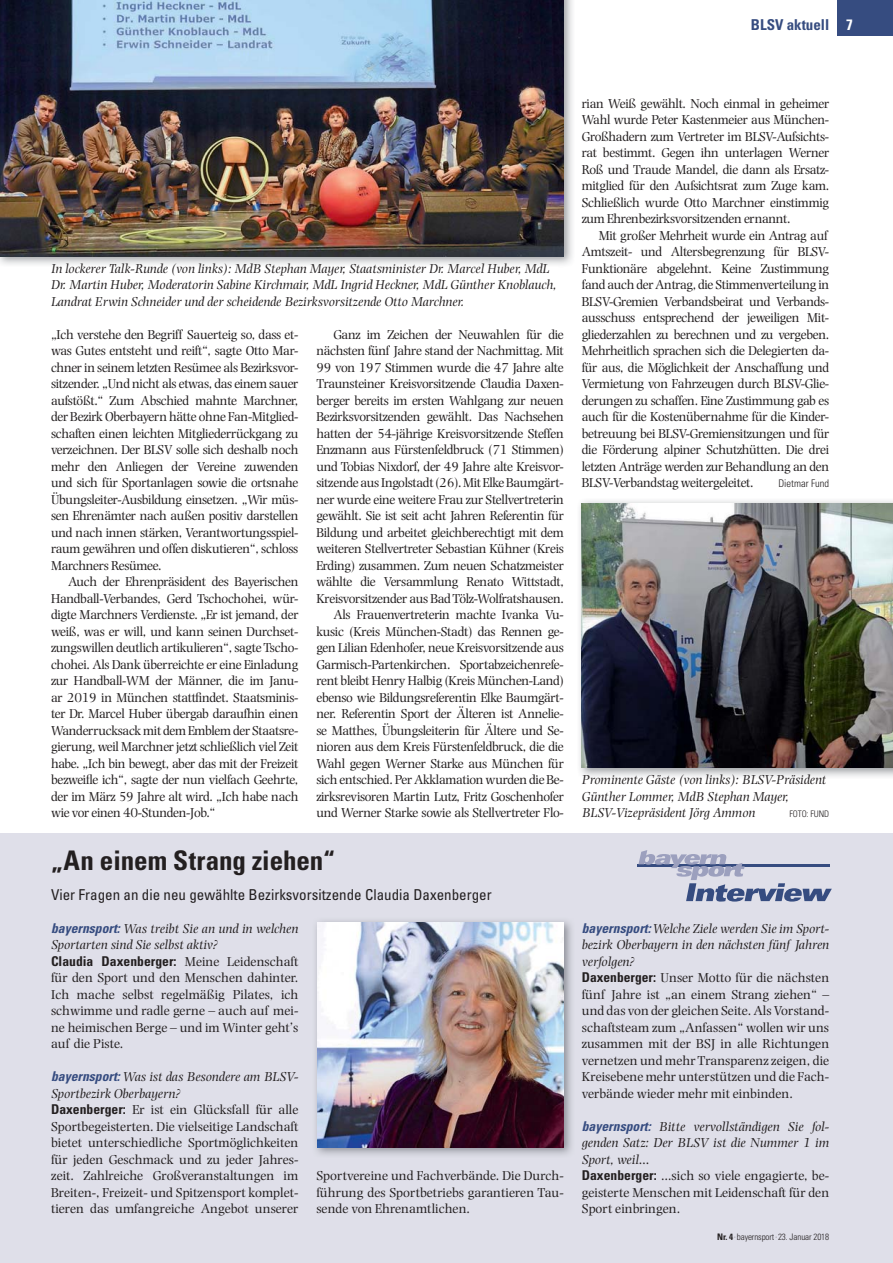
<style>
.page{position:relative;width:893px;height:1263px;background:#fff}
.page>*{position:absolute;margin:0;border:0;box-sizing:border-box;transform-origin:0 0}
.t1{font:700 condensed 27px "Univers LT Std";letter-spacing:-.005em;color:#231f20}
.t2{font:condensed 15px "Univers LT Std";color:#231f20}
.t3{font:700 condensed 15px "Univers LT Std";color:#364c80}
.t4{font:13.5px/16.5px "Photina MT Std";letter-spacing:-.025em;color:#231f20;text-align:justify}
.t5{font:13.5px/16.5px "Photina MT Std";color:#231f20}
.t6{font:italic 13.5px/16.5px "Photina MT Std";color:#231f20}
.t7{font:700 condensed 13.5px "Univers LT Std";color:#231f20}
.t8{font:300 condensed 10.5px "Univers LT Std";color:#231f20}
.t9{font:300 condensed 9px "Univers LT Std";letter-spacing:-.01em;color:#231f20}
.s1{color:#fff}
.s2{font-family:"Univers LT Std";font-weight:700;font-stretch:condensed;color:#364c80}
.s3{font-family:"Photina MT Std";font-weight:400;font-stretch:normal}
.s4{font-family:"Univers LT Std";font-weight:700;font-style:italic;font-stretch:condensed;color:#364c80}
.s5{font-style:italic}
.s6{font-family:"Univers LT Std";font-weight:700;font-stretch:condensed}
.s7{font-weight:700}
.s8{font-size:7.5px}
</style>
<div class="page">
<div style="left:0;top:834px;width:893px;height:429px;background:#dfdfe9"></div>
<div style="left:838px;top:0;width:55px;height:35px;background:#364c80"></div>
<img style="left:315px;top:920px;width:257px;height:235px">
<img style="left:317px;top:923px;width:247px;height:224px">
<img style="left:579px;top:500px;width:314px;height:277px">
<img style="left:582px;top:504px;width:311px;height:264px">
<svg style="left:638px;top:850px;width:194px;height:52px"></svg>
<img style="left:0;top:0;width:573px;height:265px">
<img style="left:0;top:0;width:563px;height:256px">
<p class="t3" style="left:751px;top:18px;width:104px">BLSV aktuell <span class="s1">7</span></p>
<p class="t6" style="left:51px;top:261px;width:507px">In lockerer Talk-Runde (von links): MdB Stephan Mayer, Staatsminister Dr. Marcel Huber, MdL<br>Dr. Martin Huber, Moderatorin Sabine Kirchmair, MdL Ingrid Heckner, MdL Günther Knoblauch,<br>Landrat Erwin Schneider und der scheidende Bezirksvorsitzende Otto Marchner.</p>
<p class="t4" style="left:51px;top:327px;width:249px">„Ich verstehe den Begriff Sauerteig so, dass et&shy;was Gutes entsteht und reift“, sagte Otto Mar&shy;chner in seinem letzten Resümee als Bezirksvor&shy;sitzender. „Und nicht als etwas, das einem sauer aufstößt.“ Zum Abschied mahnte Marchner, der Bezirk Oberbayern hätte ohne Fan-Mitglied&shy;schaften einen leichten Mitgliederrückgang zu verzeichnen. Der BLSV solle sich deshalb noch mehr den Anliegen der Vereine zuwenden und sich für Sportanlagen sowie die ortsnahe Übungsleiter-Ausbildung einsetzen. „Wir müs&shy;sen Ehrenämter nach außen positiv darstellen und nach innen stärken, Verantwortungsspiel&shy;raum gewähren und offen diskutieren“, schloss Marchners Resümee.</p>
<p class="t4" style="left:51px;top:574px;width:249px;text-indent:17px">Auch der Ehrenpräsident des Bayerischen Handball-Verbandes, Gerd Tschochohei, wür&shy;digte Marchners Verdienste. „Er ist jemand, der weiß, was er will, und kann seinen Durchset&shy;zungswillen deutlich artikulieren“, sagte Tscho&shy;chohei. Als Dank überreichte er eine Einladung zur Handball-WM der Männer, die im Janu&shy;ar 2019 in München stattfindet. Staatsminis&shy;ter Dr. Marcel Huber übergab daraufhin einen Wanderrucksack mit dem Emblem der Staatsre&shy;gierung, weil Marchner jetzt schließlich viel Zeit habe. „Ich bin bewegt, aber das mit der Freizeit bezweifle ich“, sagte der nun vielfach Geehrte, der im März 59 Jahre alt wird. „Ich habe nach wie vor einen 40-Stunden-Job.“</p>
<p class="t4" style="left:316px;top:327px;width:249px;text-align:right">Ganz im Zeichen der Neuwahlen für die nächsten fünf Jahre stand der Nachmittag. Mit 99 von 197 Stimmen wurde die 47 Jahre alte Traunsteiner Kreisvorsitzende Claudia Daxen&shy;berger bereits im ersten Wahlgang zur neuen Bezirksvorsitzenden gewählt. Das Nachsehen hatten der 54-jährige Kreisvorsitzende Steffen Enzmann aus Fürstenfeldbruck (71 Stimmen) und Tobias Nixdorf, der 49 Jahre alte Kreisvor&shy;sitzende aus Ingolstadt (26). Mit Elke Baumgärt&shy;ner wurde eine weitere Frau zur Stellvertreterin gewählt. Sie ist seit acht Jahren Referentin für Bildung und arbeitet gleichberechtigt mit dem weiteren Stellvertreter Sebastian Kühner (Kreis Erding) zusammen. Zum neuen Schatzmeister wählte die Versammlung Renato Wittstadt, Kreisvorsitzender aus Bad Tölz-Wolfratshausen.<br>Als Frauenvertreterin machte Ivanka Vu&shy;kusic (Kreis München-Stadt) das Rennen ge&shy;gen Lilian Edenhofer, neue Kreisvorsitzende aus Garmisch-Partenkirchen. Sportabzeichenrefe&shy;rent bleibt Henry Halbig (Kreis München-Land) ebenso wie Bildungsreferentin Elke Baumgärt&shy;ner. Referentin Sport der Älteren ist Annelie&shy;se Matthes, Übungsleiterin für Ältere und Se&shy;nioren aus dem Kreis Fürstenfeldbruck, die die Wahl gegen Werner Starke aus München für sich entschied. Per Akklamation wurden die Be&shy;zirksrevisoren Martin Lutz, Fritz Goschenhofer und Werner Starke sowie als Stellvertreter Flo-</p>
<h1 class="t1" style="left:51px;top:849px;width:285px">„An einem Strang ziehen“</h1>
<p class="t2" style="left:51px;top:888px;width:442px">Vier Fragen an die neu gewählte Bezirksvorsitzende Claudia Daxenberger</p>
<p class="t6" style="left:51px;top:921px;width:249px"><span class="s2">bayernsport:</span> Was treibt Sie an und in welchen<br>Sportarten sind Sie selbst aktiv?</p>
<p class="t7" style="left:51px;top:955px;width:249px">Claudia Daxenberger: <span class="s3">Meine Leidenschaft</span></p>
<p class="t4" style="left:51px;top:970px;width:249px">für den Sport und den Menschen dahinter.<br>Ich mache selbst regelmäßig Pilates, ich schwimme und radle gerne – auch auf mei&shy;ne heimischen Berge – und im Winter geht’s auf die Piste.</p>
<p class="t5" style="left:51px;top:1069px;width:249px"><span class="s4">bayernsport:</span> <span class="s5">Was ist das Besondere am BLSV-Sportbezirk Oberbayern?<br></span><span class="s6">Daxenberger:</span> Er ist ein Glücksfall für alle Sportbegeisterten. Die vielseitige Landschaft bietet unterschiedliche Sportmöglichkeiten für jeden Geschmack und zu jeder Jahres&shy;zeit. Zahlreiche Großveranstaltungen im Breiten-, Freizeit- und Spitzensport komplet&shy;tieren das umfangreiche Angebot unserer</p>
<p class="t4" style="left:316px;top:1168px;width:249px">Sportvereine und Fachverbände. Die Durch&shy;führung des Sportbetriebs garantieren Tau&shy;sende von Ehrenamtlichen.</p>
<p class="t4" style="left:582px;top:96px;width:249px">rian Weiß gewählt. Noch einmal in geheimer Wahl wurde Peter Kastenmeier aus München-Großhadern zum Vertreter im BLSV-Aufsichts&shy;rat bestimmt. Gegen ihn unterlagen Werner Roß und Traude Mandel, die dann als Ersatz&shy;mitglied für den Aufsichtsrat zum Zuge kam.<br>Schließlich wurde Otto Marchner einstimmig zum Ehrenbezirksvorsitzenden ernannt.</p>
<p class="t4" style="left:582px;top:228px;width:249px;text-align:left;text-indent:17px">Mit großer Mehrheit wurde ein Antrag auf Amtszeit- und Altersbegrenzung für BLSV-Funktionäre abgelehnt. Keine Zustimmung fand auch der Antrag, die Stimmenverteilung in BLSV-Gremien Verbandsbeirat und Verbands&shy;ausschuss entsprechend der jeweiligen Mit&shy;gliederzahlen zu berechnen und zu vergeben.<br>Mehrheitlich sprachen sich die Delegierten da&shy;für aus, die Möglichkeit der Anschaffung und Vermietung von Fahrzeugen durch BLSV-Glie&shy;derungen zu schaffen. Eine Zustimmung gab es auch für die Kostenübernahme für die Kinder&shy;betreuung bei BLSV-Gremiensitzungen und für die Förderung alpiner Schutzhütten. Die drei letzten Anträge werden zur Behandlung an den BLSV-Verbandstag weitergeleitet.</p>
<p class="t8" style="left:778px;top:479px;width:52px">Dietmar Fund</p>
<p class="t6" style="left:582px;top:772px;width:246px">Prominente Gäste (von links): BLSV-Präsident<br>Günther Lommer, MdB Stephan Mayer,<br>BLSV-Vizepräsident Jörg Ammon</p>
<p class="t9" style="left:789px;top:810px;width:41px">FOTO: FUND</p>
<p class="t5" style="left:582px;top:921px;width:249px"><span class="s4">bayernsport:</span> <span class="s5">Welche Ziele werden Sie im Sport&shy;bezirk Oberbayern in den nächsten fünf Jahren verfolgen?<br></span><span class="s6">Daxenberger:</span> Unser Motto für die nächsten fünf Jahre ist „an einem Strang ziehen“ – und das von der gleichen Seite. Als Vorstand&shy;schaftsteam zum „Anfassen“ wollen wir uns zusammen mit der BSJ in alle Richtungen vernetzen und mehr Transparenz zeigen, die Kreisebene mehr unterstützen und die Fach&shy;verbände wieder mehr mit einbinden.</p>
<p class="t5" style="left:582px;top:1119px;width:249px"><span class="s4">bayernsport:</span> <span class="s5">Bitte vervollständigen Sie fol&shy;genden Satz: Der BLSV ist die Nummer 1 im Sport, weil…<br></span><span class="s6">Daxenberger:</span> …sich so viele engagierte, be&shy;geisterte Menschen mit Leidenschaft für den Sport einbringen.</p>
<p class="t9" style="left:717px;top:1233px;width:113px"><span class="s7">Nr. 4</span><span class="s8">·</span> bayernsport <span class="s8">·</span> 23. Januar 2018</p>
</div>
